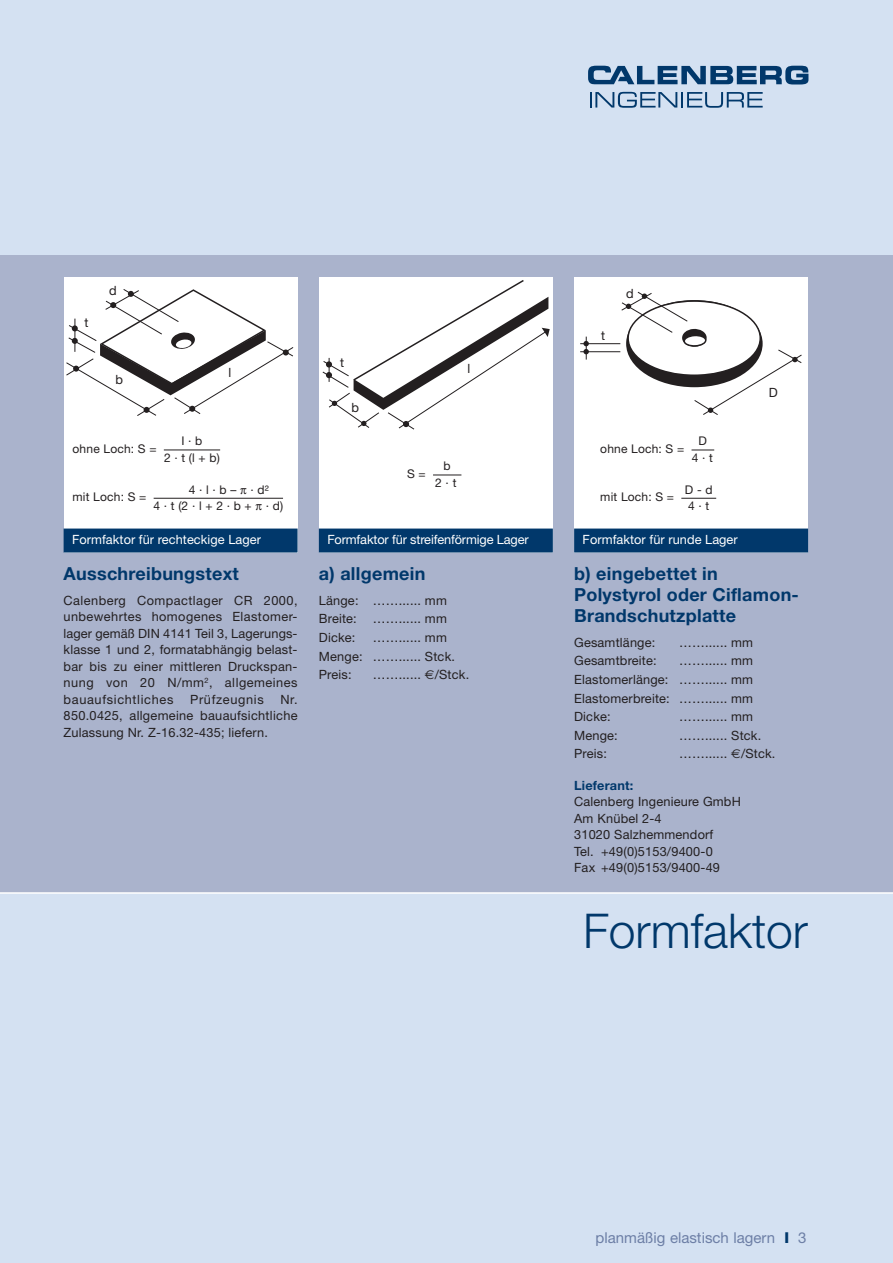
<style>
.page{position:relative;width:893px;height:1263px;background:#fff}
.page>*{position:absolute;margin:0;border:0;box-sizing:border-box;transform-origin:0 0}
.t1{font:300 48px "Helvetica Neue";color:#01386b}
.t2{font:700 18px/21px "Helvetica Neue";letter-spacing:.015em;color:#01386b}
.t3{font:15px "Helvetica Neue";color:#6d7fa6}
.t4{font:12.75px/16.5px "Helvetica Neue";letter-spacing:.015em;color:#231f20;text-align:justify}
.t5{font:12.75px "Helvetica Neue";letter-spacing:.005em;color:#fff}
.t6{font:12.75px "Helvetica Neue";letter-spacing:.05em;color:#231f20}
.t7{font:700 12.75px "Helvetica Neue";letter-spacing:.015em;color:#01386b}
.t8{font:12px/16.5px "Helvetica Neue";letter-spacing:.015em;color:#231f20;text-align:center}
.s1{font-family:"Euro Sans"}
.s2{font-weight:800;color:#01386b}
</style>
<div class="page">
<div style="left:0;top:0;width:892px;height:1263px;background:#d4e1f2"></div>
<div style="left:0;top:255px;width:892px;height:638px;background:#aab3cc"></div>
<hr style="left:0;top:892px;width:892px;height:2px;background:#fff">
<svg style="left:590px;top:92px;width:172px;height:16px"></svg>
<svg style="left:588px;top:66px;width:220px;height:19px"></svg>
<div style="left:64px;top:277px;width:233px;height:275px;background:#fff"></div>
<div style="left:319px;top:277px;width:234px;height:275px;background:#fff"></div>
<div style="left:574px;top:277px;width:234px;height:275px;background:#fff"></div>
<svg style="left:66px;top:289px;width:228px;height:127px"></svg>
<svg style="left:620px;top:291px;width:182px;height:124px"></svg>
<hr style="left:580px;top:343px;width:40px;height:1px;background:#231f20">
<hr style="left:580px;top:351px;width:40px;height:1px;background:#231f20">
<svg style="left:583px;top:337px;width:6px;height:23px"></svg>
<svg style="left:322px;top:280px;width:227px;height:150px"></svg>
<hr style="left:164px;top:450px;width:56px;height:1px;background:#231f20">
<svg style="left:691px;top:450px;width:23px;height:1px"></svg>
<hr style="left:681px;top:498px;width:35px;height:1px;background:#231f20">
<svg style="left:433px;top:475px;width:28px;height:1px"></svg>
<hr style="left:154px;top:498px;width:129px;height:1px;background:#231f20">
<div style="left:64px;top:529px;width:233px;height:24px;background:#01386b"></div>
<div style="left:319px;top:529px;width:234px;height:24px;background:#01386b"></div>
<div style="left:574px;top:529px;width:234px;height:24px;background:#01386b"></div>
<p class="t4" style="left:85px;top:316px;width:6px">t</p>
<p class="t4" style="left:109px;top:283px;width:9px">d</p>
<p class="t4" style="left:115px;top:373px;width:9px">b</p>
<p class="t4" style="left:228px;top:366px;width:4px">l</p>
<p class="t4" style="left:340px;top:355px;width:6px">t</p>
<p class="t4" style="left:351px;top:401px;width:9px">b</p>
<p class="t4" style="left:467px;top:362px;width:4px">l</p>
<p class="t4" style="left:601px;top:329px;width:6px">t</p>
<p class="t4" style="left:626px;top:286px;width:9px">d</p>
<p class="t8" style="left:73px;top:442px;width:86px">ohne Loch: S =</p>
<p class="t8" style="left:164px;top:434px;width:57px">I · b<br>2 · t (l + b)</p>
<p class="t8" style="left:600px;top:442px;width:86px">ohne Loch: S =</p>
<p class="t8" style="left:691px;top:434px;width:23px">D<br>4 · t</p>
<p class="t8" style="left:600px;top:490px;width:75px">mit Loch: S =</p>
<p class="t8" style="left:684px;top:482px;width:29px;text-align:left">D - d<br>4 · t</p>
<p class="t8" style="left:407px;top:467px;width:20px">S =</p>
<p class="t8" style="left:435px;top:459px;width:23px">b<br>2 · t</p>
<p class="t8" style="left:73px;top:490px;width:75px">mit Loch: S =</p>
<p class="t8" style="left:153px;top:482px;width:131px;text-align:left;text-indent:35px">4 · l · b – · d²<br>4 · t (2 · l + 2 · b + · d)</p>
<p class="t5" style="left:72px;top:535px;width:190px">Formfaktor für rechteckige Lager</p>
<p class="t5" style="left:327px;top:535px;width:203px">Formfaktor für streifenförmige Lager</p>
<p class="t5" style="left:582px;top:535px;width:157px">Formfaktor für runde Lager</p>
<p class="t4" style="left:768px;top:386px;width:10px">D</p>
<h2 class="t2" style="left:64px;top:564px;width:177px">Ausschreibungstext</h2>
<p class="t4" style="left:64px;top:593px;width:235px">Calenberg Compactlager CR 2000, unbewehrtes homogenes Elastomer&shy;lager gemäß DIN 4141 Teil 3, Lagerungs&shy;klasse 1 und 2, formatabhängig belast&shy;bar bis zu einer mittleren Druckspan&shy;nung von 20 N/mm<sup>2</sup>, allgemeines bauaufsichtliches</p>
<p class="t6" style="left:190px;top:695px;width:75px">Prüfzeugnis</p>
<p class="t4" style="left:64px;top:692px;width:235px;text-indent:217px">Nr.<br>850.0425, allgemeine bauaufsichtliche Zulassung Nr. Z-16.32-435; liefern.</p>
<h2 class="t2" style="left:319px;top:564px;width:108px">a) allgemein</h2>
<p class="t4" style="left:319px;top:592px;width:129px;line-height:18.6px">Länge: ……...... mm<br>Breite:</p>
<p class="t4" style="left:373px;top:612px;width:75px">……...... mm</p>
<p class="t4" style="left:319px;top:630px;width:38px">Dicke:</p>
<p class="t4" style="left:319px;top:629px;width:138px;line-height:18.6px;text-align:left;text-indent:54px">……...... mm<br>Menge: ……...... Stck.<br>Preis:</p>
<p class="t4" style="left:373px;top:668px;width:98px">……...... <span class="s1">€</span>/Stck.</p>
<h2 class="t2" style="left:574px;top:564px;width:226px">b) eingebettet in<br>Polystyrol oder Ciflamon-<br>Brandschutzplatte</h2>
<p class="t4" style="left:574px;top:635px;width:83px">Gesamtlänge:</p>
<p class="t4" style="left:679px;top:635px;width:75px">……...... mm</p>
<p class="t4" style="left:574px;top:654px;width:84px">Gesamtbreite:</p>
<p class="t4" style="left:574px;top:653px;width:180px;line-height:18.6px;text-indent:105px">……...... mm Elastomerlänge: ……...... mm Elastomerbreite: ……...... mm Dicke:</p>
<p class="t4" style="left:679px;top:710px;width:75px">……...... mm</p>
<p class="t4" style="left:574px;top:728px;width:45px">Menge:</p>
<p class="t4" style="left:679px;top:728px;width:84px">……...... Stck.</p>
<p class="t4" style="left:574px;top:747px;width:34px">Preis:</p>
<p class="t4" style="left:679px;top:747px;width:98px">……...... <span class="s1">€</span>/Stck.</p>
<p class="t7" style="left:574px;top:781px;width:61px">Lieferant:</p>
<p class="t4" style="left:574px;top:795px;width:168px;text-align:left">Calenberg Ingenieure GmbH<br>Am Knübel 2-4<br>31020 Salzhemmendorf<br>Tel. +49(0)5153/9400-0<br>Fax +49(0)5153/9400-49</p>
<h1 class="t1" style="left:583px;top:913px;width:226px">Formfaktor</h1>
<p class="t3" style="left:595px;top:1233px;width:212px">planmäßig elastisch lagern <span class="s2">I</span> 3</p>
</div>
